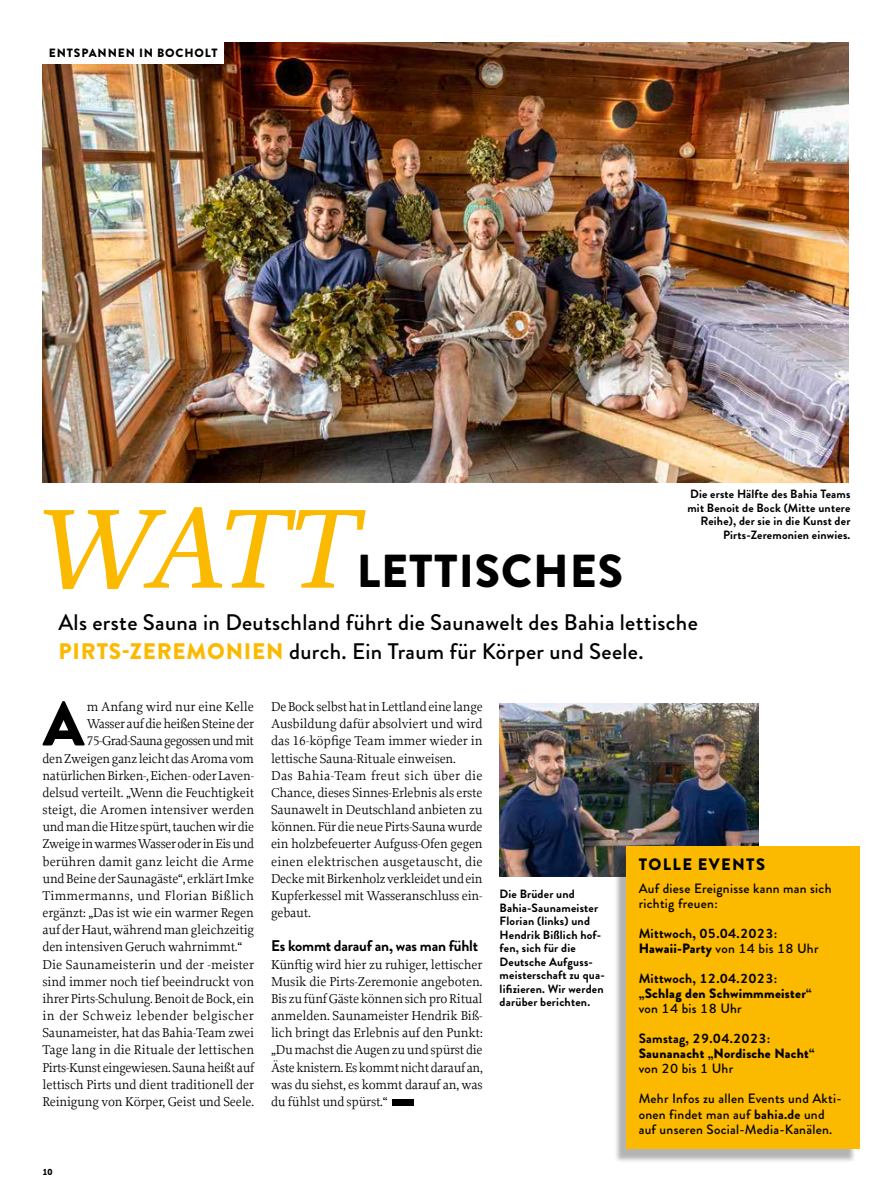
<style>
.page{position:relative;width:893px;height:1191px;background:#fff}
.page>*{position:absolute;margin:0;border:0;box-sizing:border-box;transform-origin:0 0}
.t1{font:italic 500 118.5px "Proforma";color:#fbb900}
.t2{font:900 62.55px "Brandon Grotesque";color:#000}
.t3{font:900 46.2px "Brandon Grotesque";letter-spacing:.02em;color:#000}
.t4{font:500 22.5px/28.5px "Brandon Grotesque";letter-spacing:.015em;color:#000}
.t5{font:900 16.5px "Brandon Grotesque";letter-spacing:.08em;color:#000}
.t6{font:700 15.45px "Brandon Grotesque";letter-spacing:-.015em;color:#000}
.t7{font:13.5px/17.1px "Proforma";letter-spacing:-.015em;color:#000}
.t8{font:500 13.5px/15px "Brandon Grotesque";letter-spacing:.02em;color:#000}
.t9{font:700 13.5px/15px "Brandon Grotesque";letter-spacing:.02em;color:#000}
.t10{font:900 13.5px "Brandon Grotesque";letter-spacing:.02em;color:#000}
.t11{font:13.5px "Proforma";letter-spacing:.005em;color:#000}
.t12{font:13.5px "Proforma";letter-spacing:.02em;color:#000}
.t13{font:13.5px "Proforma";letter-spacing:.015em;color:#000}
.t14{font:13.5px "Proforma";letter-spacing:-.04em;color:#000}
.t15{font:700 12px/13.5px "Brandon Grotesque";letter-spacing:.015em;color:#000}
.t16{font:900 12px "Brandon Grotesque";letter-spacing:.07em;color:#000}
.t17{font:900 9px "Brandon Grotesque";color:#000}
.s1{font-weight:900;color:#fbb900}
.s2{font-weight:900}
.s3{font-weight:500}
.s4{font-weight:700}
</style>
<div class="page">
<img style="left:500px;top:703px;width:259px;height:173px">
<img style="left:43px;top:43px;width:805px;height:439px">
<div style="left:392px;top:1099px;width:21px;height:7px;background:#000"></div>
<div style="left:613px;top:851px;width:244px;height:312px;background:#000;opacity:.3"></div>
<div style="left:626px;top:845px;width:234px;height:303px;background:#fbb900"></div>
<div style="left:43px;top:43px;width:181px;height:21px;background:#fff"></div>
<p class="t16" style="left:49px;top:45px;width:170px">ENTSPANNEN IN BOCHOLT</p>
<h1 class="t1" style="left:29px;top:474px;width:326px">WATT</h1>
<h3 class="t3" style="left:357px;top:538px;width:268px">LETTISCHES</h3>
<p class="t15" style="left:687px;top:487px;width:165px;text-align:right">Die erste Hälfte des Bahia Teams mit Benoit de Bock (Mitte untere<br>Reihe), der sie in die Kunst der<br>Pirts-Zeremonien einwies.</p>
<h3 class="t4" style="left:58px;top:608px;width:641px">Als erste Sauna in Deutschland führt die Saunawelt des Bahia lettische<br><span class="s1">PIRTS-ZEREMONIEN</span> durch. Ein Traum für Körper und Seele.</h3>
<h2 class="t2" style="left:43px;top:679px;width:43px">A</h2>
<p class="t7" style="left:87px;top:698px;width:169px">m Anfang wird nur eine Kelle</p>
<p class="t7" style="left:87px;top:715px;width:169px">Wasser auf die heißen Steine der</p>
<p class="t14" style="left:87px;top:733px;width:169px">75-Grad-Sauna gegossen und mit</p>
<p class="t7" style="left:43px;top:749px;width:213px">den Zweigen ganz leicht das Aroma vom</p>
<p class="t7" style="left:43px;top:766px;width:213px">natürlichen Birken-, Eichen- oder Laven-</p>
<p class="t7" style="left:43px;top:784px;width:213px">delsud verteilt. „Wenn die Feuchtigkeit</p>
<p class="t7" style="left:43px;top:801px;width:213px">steigt, die Aromen intensiver werden</p>
<p class="t7" style="left:43px;top:818px;width:213px">und man die Hitze spürt, tauchen wir die</p>
<p class="t7" style="left:43px;top:835px;width:213px">Zweige in warmes Wasser oder in Eis und</p>
<p class="t7" style="left:43px;top:852px;width:213px">berühren damit ganz leicht die Arme</p>
<p class="t7" style="left:43px;top:869px;width:213px">und Beine der Saunagäste“, erklärt Imke</p>
<p class="t13" style="left:43px;top:887px;width:213px">Timmermanns, und Florian Bißlich</p>
<p class="t7" style="left:43px;top:904px;width:213px">ergänzt: „Das ist wie ein warmer Regen</p>
<p class="t7" style="left:43px;top:921px;width:213px">auf der Haut, während man gleichzeitig</p>
<p class="t7" style="left:43px;top:938px;width:201px">den intensiven Geruch wahrnimmt.“</p>
<p class="t11" style="left:43px;top:956px;width:213px">Die Saunameisterin und der -meister</p>
<p class="t7" style="left:43px;top:972px;width:213px">sind immer noch tief beeindruckt von</p>
<p class="t7" style="left:43px;top:989px;width:213px">ihrer Pirts-Schulung. Benoit de Bock, ein</p>
<p class="t12" style="left:43px;top:1007px;width:213px">in der Schweiz lebender belgischer</p>
<p class="t7" style="left:43px;top:1024px;width:213px">Saunameister, hat das Bahia-Team zwei</p>
<p class="t7" style="left:43px;top:1041px;width:213px">Tage lang in die Rituale der lettischen</p>
<p class="t7" style="left:43px;top:1058px;width:213px">Pirts-Kunst eingewiesen. Sauna heißt auf</p>
<p class="t7" style="left:43px;top:1075px;width:213px">lettisch Pirts und dient traditionell der</p>
<p class="t7" style="left:43px;top:1092px;width:213px">Reinigung von Körper, Geist und Seele.</p>
<p class="t7" style="left:271px;top:698px;width:213px">De Bock selbst hat in Lettland eine lange Ausbildung dafür absolviert und wird das 16-köpfige Team immer wieder in lettische Sauna-Rituale einweisen.<br>Das Bahia-Team freut sich über die Chance, dieses Sinnes-Erlebnis als erste Saunawelt in Deutschland anbieten zu können. Für die neue Pirts-Sauna wurde ein holzbefeuerter Aufguss-Ofen gegen einen elektrischen ausgetauscht, die Decke mit Birkenholz verkleidet und ein Kupferkessel mit Wasseranschluss ein&shy;gebaut.</p>
<p class="t6" style="left:271px;top:935px;width:208px">Es kommt darauf an, was man fühlt</p>
<p class="t7" style="left:271px;top:955px;width:213px;text-align:justify">Künftig wird hier zu ruhiger, lettischer Musik die Pirts-Zeremonie angeboten.<br>Bis zu fünf Gäste können sich pro Ritual anmelden. Saunameister Hendrik Biß&shy;lich bringt das Erlebnis auf den Punkt: „Du machst die Augen zu und spürst die Äste knistern. Es kommt nicht darauf an, was du siehst, es kommt darauf an, was du fühlst und spürst.“</p>
<p class="t15" style="left:500px;top:887px;width:107px">Die Brüder und<br>Bahia-Saunameister<br>Florian (links) und<br>Hendrik Bißlich hof&shy;fen, sich für die<br>Deutsche Aufguss&shy;meisterschaft zu qua&shy;lifizieren. Wir werden darüber berichten.</p>
<p class="t17" style="left:43px;top:1165px;width:12px">10</p>
<p class="t5" style="left:639px;top:852px;width:128px">TOLLE EVENTS</p>
<p class="t8" style="left:639px;top:881px;width:194px">Auf diese Ereignisse kann man sich richtig freuen:</p>
<p class="t9" style="left:639px;top:926px;width:181px">Mittwoch, 05.04.2023:<br><span class="s2">Hawaii-Party</span> <span class="s3">von 14 bis 18 Uhr</span></p>
<p class="t9" style="left:639px;top:971px;width:140px">Mittwoch, 12.04.2023:</p>
<p class="t10" style="left:639px;top:984px;width:175px">„Schlag den Schwimmmeister“</p>
<p class="t8" style="left:639px;top:1001px;width:104px">von 14 bis 18 Uhr</p>
<p class="t9" style="left:639px;top:1031px;width:133px">Samstag, 29.04.2023:</p>
<p class="t10" style="left:639px;top:1044px;width:177px">Saunanacht „Nordische Nacht“</p>
<p class="t8" style="left:639px;top:1061px;width:96px">von 20 bis 1 Uhr</p>
<p class="t8" style="left:639px;top:1091px;width:204px">Mehr Infos zu allen Events und Akti&shy;onen findet man auf <span class="s4">bahia.de</span> und auf unseren Social-Media-Kanälen.</p>
</div>
